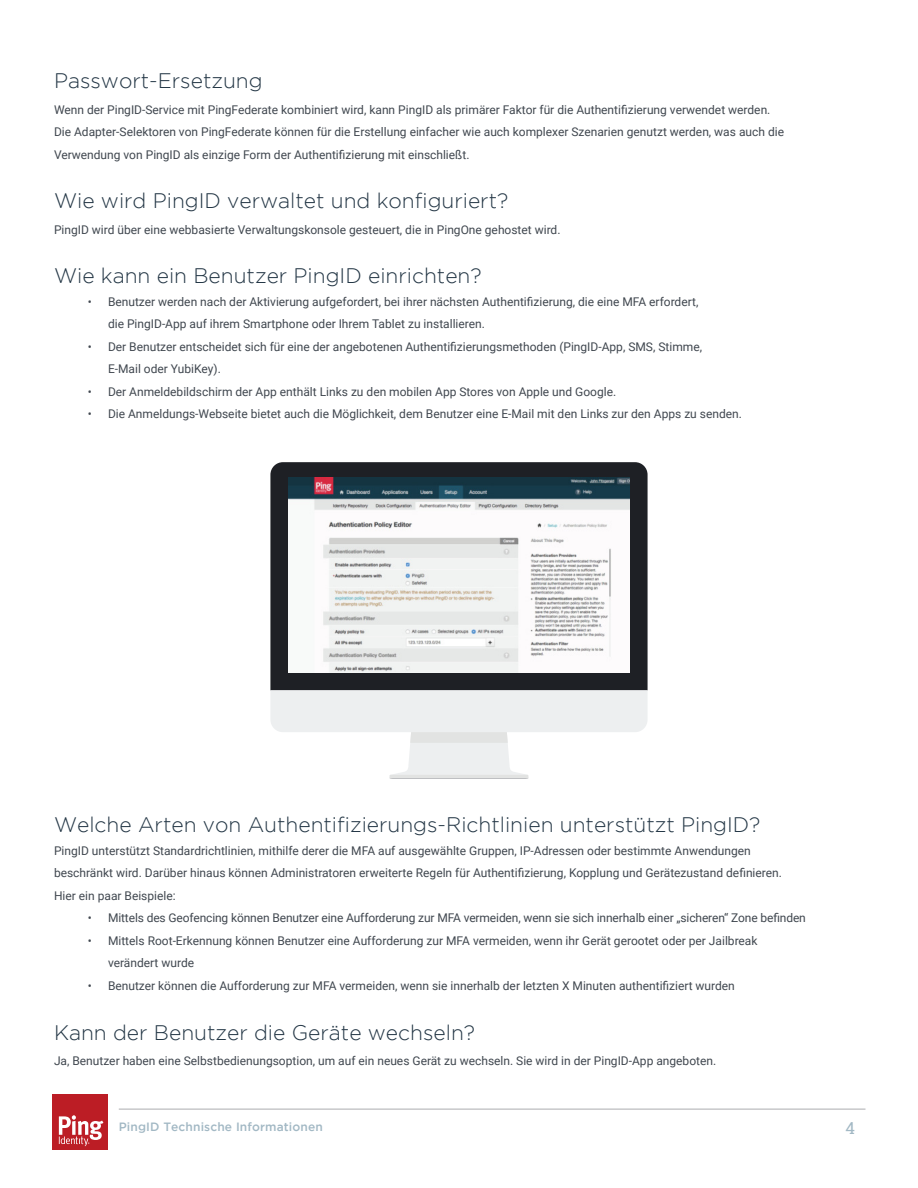
<style>
.page{position:relative;width:918px;height:1188px;background:#fff}
.page>*{position:absolute;margin:0;border:0;box-sizing:border-box;transform-origin:0 0}
.Body_Copy{font:300 21px "Gotham";color:#233645}
.Subject_Headlines{font:300 21px "Gotham";color:#233645}
.t1{font:16.5px "Roboto Slab";color:#a2b8c4}
.Body_Copy-2{font:12px/22.5px "Roboto";color:#40474f}
.Subject_Headlines-2{font:12px "Roboto";color:#40474f}
.t2{font:500 12px "Gotham";letter-spacing:.01em;color:#a2b8c4}
</style>
<div class="page">
<hr style="left:119px;top:1108px;width:746px;height:2px;background:#c7c8ca">
<div style="left:53px;top:1095px;width:55px;height:55px;background:#bc1d25"></div>
<svg style="left:59px;top:1115px;width:44px;height:31px"></svg>
<svg style="left:270px;top:462px;width:378px;height:228px;background:#27292e"></svg>
<svg style="left:270px;top:690px;width:378px;height:89px"></svg>
<img style="left:288px;top:478px;width:342px;height:194px">
<p class="Subject_Headlines" style="left:54px;top:69px;width:210px">Passwort-Ersetzung</p>
<p class="Body_Copy-2" style="left:54px;top:98px;width:732px">Wenn der PingID-Service mit PingFederate kombiniert wird, kann PingID als primärer Faktor für die Authentifizierung verwendet werden.<br>Die Adapter-Selektoren von PingFederate können für die Erstellung einfacher wie auch komplexer Szenarien genutzt werden, was auch die<br>Verwendung von PingID als einzige Form der Authentifizierung mit einschließt.</p>
<p class="Subject_Headlines" style="left:54px;top:189px;width:456px">Wie wird PingID verwaltet und konfiguriert?</p>
<p class="Body_Copy-2" style="left:54px;top:218px;width:508px">PingID wird über eine webbasierte Verwaltungskonsole gesteuert, die in PingOne gehostet wird.</p>
<p class="Body_Copy" style="left:54px;top:264px;width:429px">Wie kann ein Benutzer PingID einrichten?</p>
<p class="Body_Copy-2" style="left:108px;top:290px;width:592px;text-indent:-20px">• Benutzer werden nach der Aktivierung aufgefordert, bei ihrer nächsten Authentifizierung, die eine MFA erfordert, die PingID-App auf ihrem Smartphone oder Ihrem Tablet zu installieren.</p>
<p class="Body_Copy-2" style="left:108px;top:335px;width:596px;text-indent:-20px">• Der Benutzer entscheidet sich für eine der angebotenen Authentifizierungsmethoden (PingID-App, SMS, Stimme,<br>E-Mail oder YubiKey).</p>
<p class="Body_Copy-2" style="left:88px;top:380px;width:530px">• Der Anmeldebildschirm der App enthält Links zu den mobilen App Stores von Apple und Google.</p>
<p class="Body_Copy-2" style="left:88px;top:402px;width:656px">• Die Anmeldungs-Webseite bietet auch die Möglichkeit, dem Benutzer eine E-Mail mit den Links zur den Apps zu senden.</p>
<p class="Body_Copy" style="left:54px;top:813px;width:708px">Welche Arten von Authentifizierungs-Richtlinien unterstützt PingID?</p>
<p class="Body_Copy-2" style="left:54px;top:839px;width:729px">PingID unterstützt Standardrichtlinien, mithilfe derer die MFA auf ausgewählte Gruppen, IP-Adressen oder bestimmte Anwendungen beschränkt wird. Darüber hinaus können Administratoren erweiterte Regeln für Authentifizierung, Kopplung und Gerätezustand definieren.<br>Hier ein paar Beispiele:</p>
<p class="Body_Copy-2" style="left:88px;top:906px;width:720px">• Mittels des Geofencing können Benutzer eine Aufforderung zur MFA vermeiden, wenn sie sich innerhalb einer „sicheren“ Zone befinden</p>
<p class="Body_Copy-2" style="left:108px;top:929px;width:651px;text-indent:-20px">• Mittels Root-Erkennung können Benutzer eine Aufforderung zur MFA vermeiden, wenn ihr Gerät gerootet oder per Jailbreak verändert wurde</p>
<p class="Body_Copy-2" style="left:88px;top:974px;width:649px">• Benutzer können die Aufforderung zur MFA vermeiden, wenn sie innerhalb der letzten X Minuten authentifiziert wurden</p>
<p class="Subject_Headlines" style="left:54px;top:1021px;width:423px">Kann der Benutzer die Geräte wechseln?</p>
<p class="Subject_Headlines-2" style="left:54px;top:1052px;width:664px">Ja, Benutzer haben eine Selbstbedienungsoption, um auf ein neues Gerät zu wechseln. Sie wird in der PingID-App angeboten.</p>
<p class="t2" style="left:119px;top:1120px;width:206px">PingID Technische Informationen</p>
<h2 class="t1" style="left:845px;top:1116px;width:11px">4</h2>
</div>
